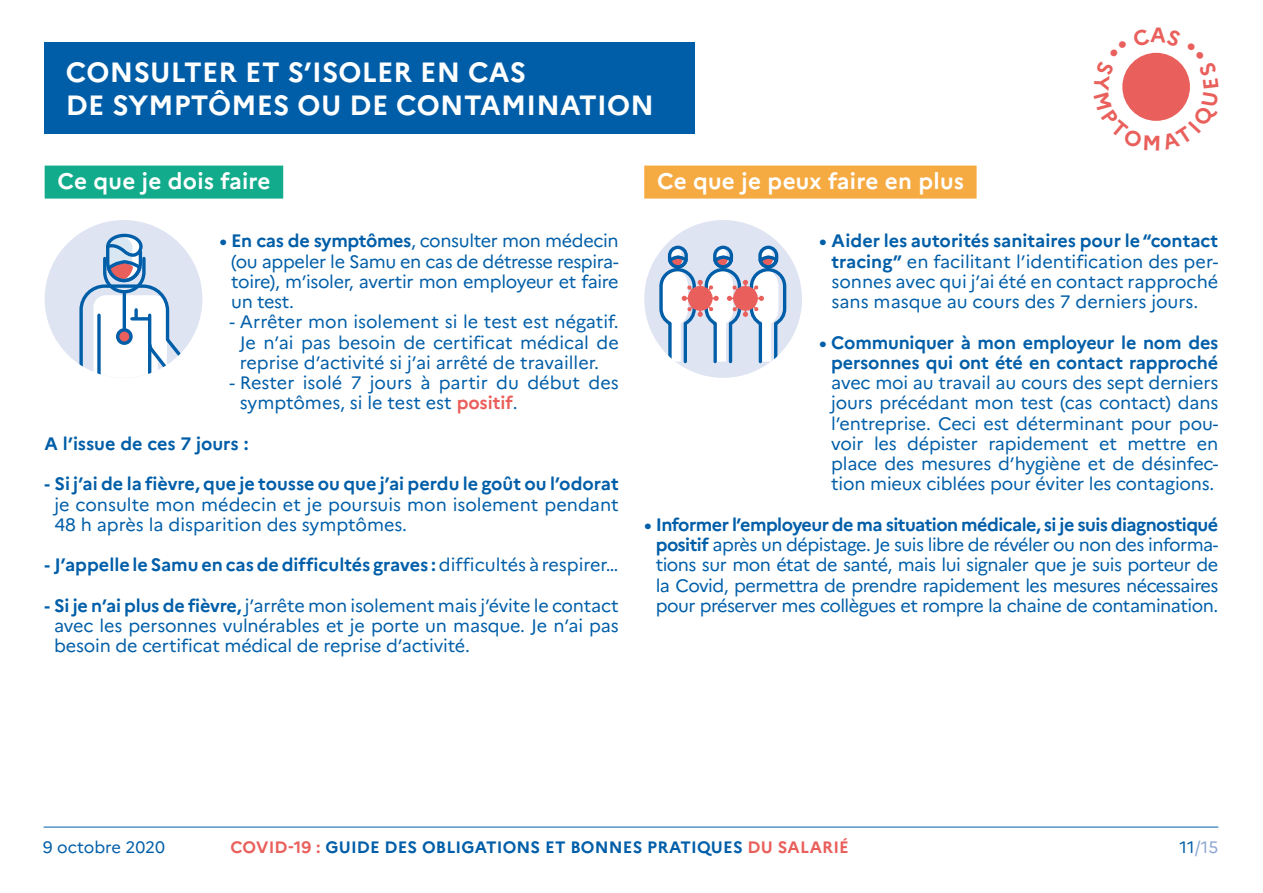
<style>
.page{position:relative;width:1263px;height:893px;background:#fff}
.page>*{position:absolute;margin:0;border:0;box-sizing:border-box;transform-origin:0 0}
.t1{font:700 27.75px/33.3px "Marianne";letter-spacing:.01em;color:#fff}
.t2{font:700 22.5px "Marianne";letter-spacing:.01em;color:#fff}
.t3{font:18px/20.2px "Marianne";letter-spacing:-.005em;color:#005ea8;text-align:justify}
.t4{font:700 18px/20.2px "Marianne";letter-spacing:-.005em;color:#005ea8;text-align:right}
.t5{font:700 16.5px "Marianne";letter-spacing:.01em;color:#005ea8}
.t6{font:16.5px "Marianne";color:#005ea8}
.t7{font:16.5px "Marianne";color:#8ca6d2}
.s1{font-weight:700}
.s2{font-weight:700;color:#e95f5b}
.s3{font-weight:400}
.s4{color:#e95f5b}
.s5{color:#005ea8}
</style>
<div class="page">
<hr style="left:44px;top:827px;width:1174px;height:1px;background:#005ea8">
<div style="left:45px;top:43px;width:650px;height:91px;background:#005ea8"></div>
<div style="left:45px;top:166px;width:238px;height:33px;background:#12ab8b"></div>
<div style="left:644px;top:166px;width:332px;height:33px;background:#f6aa42"></div>
<div style="left:45px;top:220px;width:157px;height:158px;background:#dfe4f2;border-radius:50%"></div>
<svg style="left:79px;top:233px;width:120px;height:145px"></svg>
<div style="left:644px;top:220px;width:158px;height:158px;background:#dfe4f2;border-radius:50%"></div>
<svg style="left:669px;top:247px;width:12px;height:20px"></svg>
<div style="left:668px;top:246px;width:20px;height:22px;border:3px solid #005ea8;border-radius:8px"></div>
<svg style="left:714px;top:247px;width:12px;height:20px"></svg>
<div style="left:713px;top:246px;width:20px;height:22px;border:3px solid #005ea8;border-radius:8px"></div>
<svg style="left:759px;top:247px;width:13px;height:20px"></svg>
<div style="left:758px;top:246px;width:20px;height:22px;border:3px solid #005ea8;border-radius:8px"></div>
<svg style="left:658px;top:257px;width:130px;height:108px"></svg>
<svg style="left:1122px;top:52px;width:68px;height:69px"></svg>
<h1 class="t1" style="left:66px;top:55px;width:589px">CONSULTER ET S’ISOLER EN CAS<br>DE SYMPTÔMES OU DE CONTAMINATION</h1>
<p class="t2" style="left:57px;top:167px;width:215px">Ce que je dois faire</p>
<p class="t3" style="left:231px;top:231px;width:389px;text-indent:-12px"><span class="s1">• En cas de symptômes</span>, consulter mon médecin (ou appeler le Samu en cas de détresse respira&shy;toire), m’isoler, avertir mon employeur et faire un test.</p>
<p class="t3" style="left:230px;top:312px;width:391px;text-align:center">- Arrêter mon isolement si le test est négatif.<br>Je n’ai pas besoin de certificat médical de reprise d’activité si j’ai arrêté de travailler.</p>
<p class="t3" style="left:240px;top:372px;width:380px;text-indent:-10px">- Rester isolé 7 jours à partir du début des symptômes, si le test est <span class="s2">positif</span>.</p>
<p class="t4" style="left:45px;top:433px;width:205px">A l’issue de ces 7 jours :</p>
<p class="t4" style="left:45px;top:474px;width:576px">- Si j’ai de la fièvre, que je tousse ou que j’ai perdu le goût ou l’odorat</p>
<p class="t3" style="left:54px;top:494px;width:566px">je consulte mon médecin et je poursuis mon isolement pendant<br>48 h après la disparition des symptômes.</p>
<p class="t4" style="left:45px;top:555px;width:575px">- J’appelle le Samu en cas de difficultés graves : <span class="s3">difficultés à respirer…</span></p>
<p class="t3" style="left:54px;top:595px;width:566px;text-indent:-9px"><span class="s1">- Si je n’ai plus de fièvre,</span> j’arrête mon isolement mais j’évite le contact avec les personnes vulnérables et je porte un masque. Je n’ai pas besoin de certificat médical de reprise d’activité.</p>
<p class="t2" style="left:657px;top:167px;width:309px">Ce que je peux faire en plus</p>
<p class="t3" style="left:831px;top:231px;width:388px;text-indent:-12px"><span class="s1">• Aider les autorités sanitaires pour le “contact tracing”</span> en facilitant l’identification des per&shy;sonnes avec qui j’ai été en contact rapproché sans masque au cours des 7 derniers jours.</p>
<p class="t4" style="left:819px;top:332px;width:401px">• Communiquer à mon employeur le nom des personnes qui ont été en contact rapproché</p>
<p class="t3" style="left:831px;top:372px;width:389px">avec moi au travail au cours des sept derniers jours précédant mon test (cas contact) dans l’entreprise. Ceci est déterminant pour pou&shy;voir les dépister rapidement et mettre en place des mesures d’hygiène et de désinfec&shy;tion mieux ciblées pour éviter les contagions.</p>
<p class="t3" style="left:656px;top:514px;width:564px;text-indent:-11px"><span class="s1">• Informer l’employeur de ma situation médicale, si je suis diagnostiqué positif</span> après un dépistage. Je suis libre de révéler ou non des informa&shy;tions sur mon état de santé, mais lui signaler que je suis porteur de la Covid, permettra de prendre rapidement les mesures nécessaires pour préserver mes collègues et rompre la chaine de contamination.</p>
<p class="t6" style="left:43px;top:837px;width:124px">9 octobre 2020</p>
<p class="t5" style="left:230px;top:837px;width:620px"><span class="s4">COVID-19 :</span> GUIDE DES OBLIGATIONS ET BONNES PRATIQUES <span class="s4">DU SALARIÉ</span></p>
<p class="t7" style="left:1179px;top:837px;width:40px"><span class="s5">11</span>/15</p>
</div>
